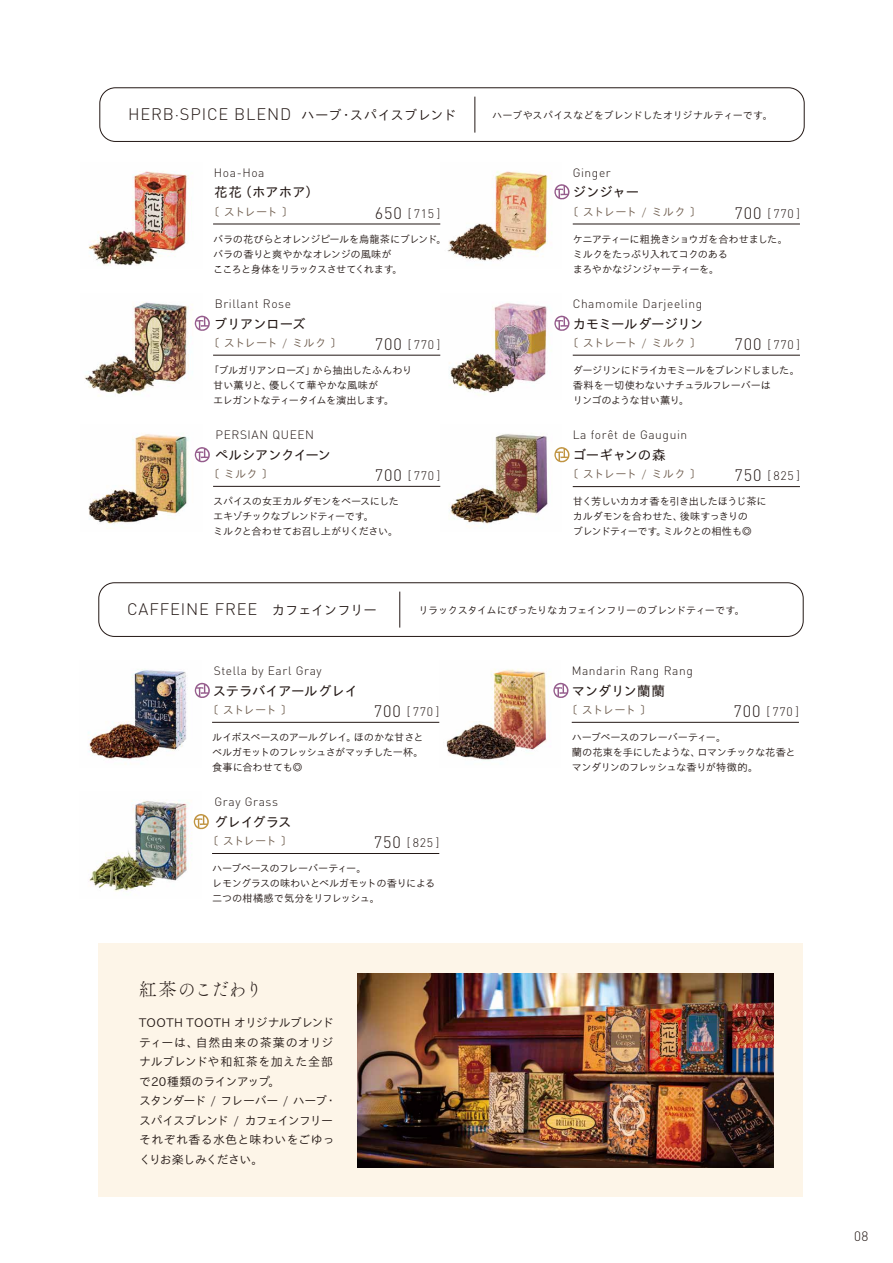
<style>
.page{position:relative;width:893px;height:1263px;background:#fff}
.page>*{position:absolute;margin:0;border:0;box-sizing:border-box;transform-origin:0 0}
.t1{font:18px "Tsuku A Old Min Pr 6 N L";letter-spacing:-.045em;color:#231815}
.t2{font:16.5px "DINT Light";letter-spacing:.05em;color:#231815}
.t3{font:13.5px "TB Go Pro";letter-spacing:-.015em;color:#231815}
.t4{font:13.5px "TB Go Pro";letter-spacing:-.035em;color:#231815}
.t5{font:13.5px "TB Go Pro";letter-spacing:-.05em;color:#231815}
.t6{font:13.5px "DINT Light";color:#231815}
.t7{font:12.3px "DINT Light";letter-spacing:.05em;color:#231815}
.t8{font:300 12px/19.5px "TB Go Pro";letter-spacing:-.02em;color:#231815}
.t9{font:12px "DINT Light";letter-spacing:.05em;color:#231815}
.t10{font:300 11.25px "TB Go Pro";letter-spacing:-.03em;color:#6c5a4b}
.t11{font:300 11.25px "TB Go Pro";letter-spacing:-.06em;color:#6c5a4b}
.t12{font:300 10.2px/15px "TB Go Pro";letter-spacing:-.045em;color:#231815}
.t13{font:300 10.2px "TB Go Pro";letter-spacing:-.01em;color:#231815}
.s1{font-family:"TB Go Pro";font-weight:300;font-size:13.5px}
.s2{font-size:16.35px}
</style>
<div class="page">
<div style="left:99px;top:944px;width:704px;height:253px;background:#fdf5e8"></div>
<img style="left:88px;top:171px;width:101px;height:95px">
<img style="left:440px;top:303px;width:122px;height:92px">
<img style="left:440px;top:171px;width:122px;height:90px">
<img style="left:85px;top:302px;width:117px;height:94px">
<img style="left:89px;top:800px;width:112px;height:92px">
<img style="left:440px;top:434px;width:122px;height:91px">
<img style="left:439px;top:669px;width:122px;height:91px">
<img style="left:88px;top:434px;width:114px;height:90px">
<img style="left:88px;top:669px;width:107px;height:96px">
<hr style="left:399px;top:592px;width:1px;height:36px;background:#231815">
<div style="left:99px;top:582px;width:704px;height:55px;border:1px solid #231815;border-radius:16px"></div>
<hr style="left:572px;top:722px;width:227px;height:1px;background:#231815">
<svg style="left:553px;top:683px;width:16px;height:15px"></svg>
<svg style="left:195px;top:683px;width:15px;height:15px"></svg>
<hr style="left:212px;top:722px;width:227px;height:1px;background:#231815">
<hr style="left:212px;top:853px;width:227px;height:1px;background:#231815">
<svg style="left:194px;top:814px;width:15px;height:15px"></svg>
<hr style="left:573px;top:224px;width:227px;height:1px;background:#231815">
<hr style="left:475px;top:97px;width:1px;height:36px;background:#231815">
<div style="left:100px;top:88px;width:704px;height:54px;border:1px solid #231815;border-radius:16px"></div>
<hr style="left:213px;top:224px;width:227px;height:1px;background:#231815">
<hr style="left:573px;top:355px;width:227px;height:1px;background:#231815">
<svg style="left:554px;top:316px;width:16px;height:15px"></svg>
<svg style="left:554px;top:184px;width:16px;height:15px"></svg>
<hr style="left:573px;top:486px;width:227px;height:1px;background:#231815">
<svg style="left:554px;top:447px;width:16px;height:15px"></svg>
<hr style="left:213px;top:355px;width:227px;height:1px;background:#231815">
<hr style="left:213px;top:486px;width:227px;height:1px;background:#231815">
<svg style="left:195px;top:316px;width:15px;height:15px"></svg>
<svg style="left:195px;top:447px;width:15px;height:15px"></svg>
<img style="left:358px;top:974px;width:415px;height:193px">
<h2 class="t2" style="left:128px;top:104px;width:330px">HERB·SPICE BLEND <span class="s1">ハーブ・スパイスブレンド</span></h2>
<p class="t13" style="left:492px;top:106px;width:282px">ハーブやスパイスなどをブレンドしたオリジナルティーです。</p>
<p class="t9" style="left:214px;top:165px;width:52px">Hoa-Hoa</p>
<h3 class="t3" style="left:214px;top:181px;width:106px">花花（ホアホア）</h3>
<p class="t12" style="left:213px;top:230px;width:235px">バラの花びらとオレンジピールを烏龍茶にブレンド。バラの香りと爽やかなオレンジの風味が<br>こころと身体をリラックスさせてくれます。</p>
<p class="t11" style="left:208px;top:202px;width:87px">〔 ストレート 〕</p>
<p class="t7" style="left:375px;top:206px;width:67px"><span class="s2">650</span> [ 715 ]</p>
<p class="t9" style="left:215px;top:296px;width:78px">Brillant Rose</p>
<p class="t10" style="left:208px;top:333px;width:136px">〔 ストレート / ミルク 〕</p>
<p class="t7" style="left:375px;top:337px;width:67px"><span class="s2">700</span> [ 770 ]</p>
<h3 class="t3" style="left:214px;top:312px;width:93px">ブリアンローズ</h3>
<p class="t12" style="left:213px;top:362px;width:201px;text-indent:-4px">「ブルガリアンローズ」から抽出したふんわり甘い薫りと、優しくて華やかな風味が<br>エレガントなティータイムを演出します。</p>
<p class="t9" style="left:216px;top:427px;width:100px">PERSIAN QUEEN</p>
<p class="t11" style="left:208px;top:464px;width:67px">〔 ミルク 〕</p>
<p class="t7" style="left:375px;top:468px;width:67px"><span class="s2">700</span> [ 770 ]</p>
<h3 class="t5" style="left:215px;top:443px;width:117px">ペルシアンクイーン</h3>
<p class="t12" style="left:213px;top:493px;width:187px">スパイスの女王カルダモンをベースにしたエキゾチックなブレンドティーです。<br>ミルクと合わせてお召し上がりください。</p>
<p class="t9" style="left:573px;top:165px;width:40px">Ginger</p>
<p class="t10" style="left:567px;top:202px;width:136px">〔 ストレート / ミルク 〕</p>
<p class="t7" style="left:735px;top:206px;width:67px"><span class="s2">700</span> [ 770 ]</p>
<h3 class="t3" style="left:573px;top:181px;width:68px">ジンジャー</h3>
<p class="t12" style="left:573px;top:230px;width:216px">ケニアティーに粗挽きショウガを合わせました。ミルクをたっぷり入れてコクのある<br>まろやかなジンジャーティーを。</p>
<p class="t9" style="left:573px;top:296px;width:131px">Chamomile Darjeeling</p>
<p class="t10" style="left:567px;top:333px;width:136px">〔 ストレート / ミルク 〕</p>
<p class="t7" style="left:735px;top:337px;width:67px"><span class="s2">700</span> [ 770 ]</p>
<h3 class="t4" style="left:573px;top:312px;width:132px">カモミールダージリン</h3>
<p class="t12" style="left:573px;top:362px;width:228px">ダージリンにドライカモミールをブレンドしました。香料を一切使わないナチュラルフレーバーは<br>リンゴのような甘い薫り。</p>
<p class="t9" style="left:573px;top:428px;width:116px">La forêt de Gauguin</p>
<p class="t10" style="left:567px;top:465px;width:136px">〔 ストレート / ミルク 〕</p>
<p class="t7" style="left:735px;top:468px;width:67px"><span class="s2">750</span> [ 825 ]</p>
<h3 class="t3" style="left:573px;top:443px;width:94px">ゴーギャンの森</h3>
<p class="t12" style="left:573px;top:493px;width:195px">甘く芳しいカカオ香を引き出したほうじ茶にカルダモンを合わせた、後味すっきりの<br>ブレンドティーです。ミルクとの相性も◎</p>
<h2 class="t2" style="left:127px;top:599px;width:251px">CAFFEINE FREE <span class="s1">カフェインフリー</span></h2>
<p class="t12" style="left:419px;top:601px;width:328px">リラックスタイムにぴったりなカフェインフリーのブレンドティーです。</p>
<p class="t9" style="left:214px;top:663px;width:110px">Stella by Earl Gray</p>
<p class="t11" style="left:207px;top:700px;width:87px">〔 ストレート 〕</p>
<p class="t7" style="left:374px;top:704px;width:67px"><span class="s2">700</span> [ 770 ]</p>
<h3 class="t3" style="left:213px;top:679px;width:147px">ステラバイアールグレイ</h3>
<p class="t12" style="left:212px;top:729px;width:213px;text-align:justify">ルイボスベースのアールグレイ。ほのかな甘さとベルガモットのフレッシュさがマッチした一杯。食事に合わせても◎</p>
<p class="t9" style="left:215px;top:795px;width:65px">Gray Grass</p>
<p class="t11" style="left:207px;top:831px;width:87px">〔 ストレート 〕</p>
<p class="t7" style="left:374px;top:835px;width:67px"><span class="s2">750</span> [ 825 ]</p>
<h3 class="t3" style="left:214px;top:810px;width:79px">グレイグラス</h3>
<p class="t12" style="left:212px;top:860px;width:224px">ハーブベースのフレーバーティー。<br>レモングラスの味わいとベルガモットの香りによる二つの柑橘感で気分をリフレッシュ。</p>
<h1 class="t1" style="left:139px;top:973px;width:125px">紅茶のこだわり</h1>
<p class="t8" style="left:139px;top:1012px;width:199px">TOOTH TOOTH オリジナルブレンドティーは、自然由来の茶葉のオリジナルブレンドや和紅茶を加えた全部で20種類のラインアップ。<br>スタンダード / フレーバー / ハーブ・スパイスブレンド / カフェインフリーそれぞれ香る水色と味わいをごゆっくりお楽しみください。</p>
<p class="t9" style="left:572px;top:663px;width:123px">Mandarin Rang Rang</p>
<p class="t11" style="left:566px;top:700px;width:87px">〔 ストレート 〕</p>
<p class="t7" style="left:734px;top:704px;width:67px"><span class="s2">700</span> [ 770 ]</p>
<h3 class="t3" style="left:572px;top:679px;width:95px">マンダリン蘭蘭</h3>
<p class="t12" style="left:572px;top:729px;width:225px">ハーブベースのフレーバーティー。<br>蘭の花束を手にしたような、ロマンチックな花香とマンダリンのフレッシュな香りが特徴的。</p>
<h3 class="t6" style="left:854px;top:1227px;width:16px">08</h3>
</div>
